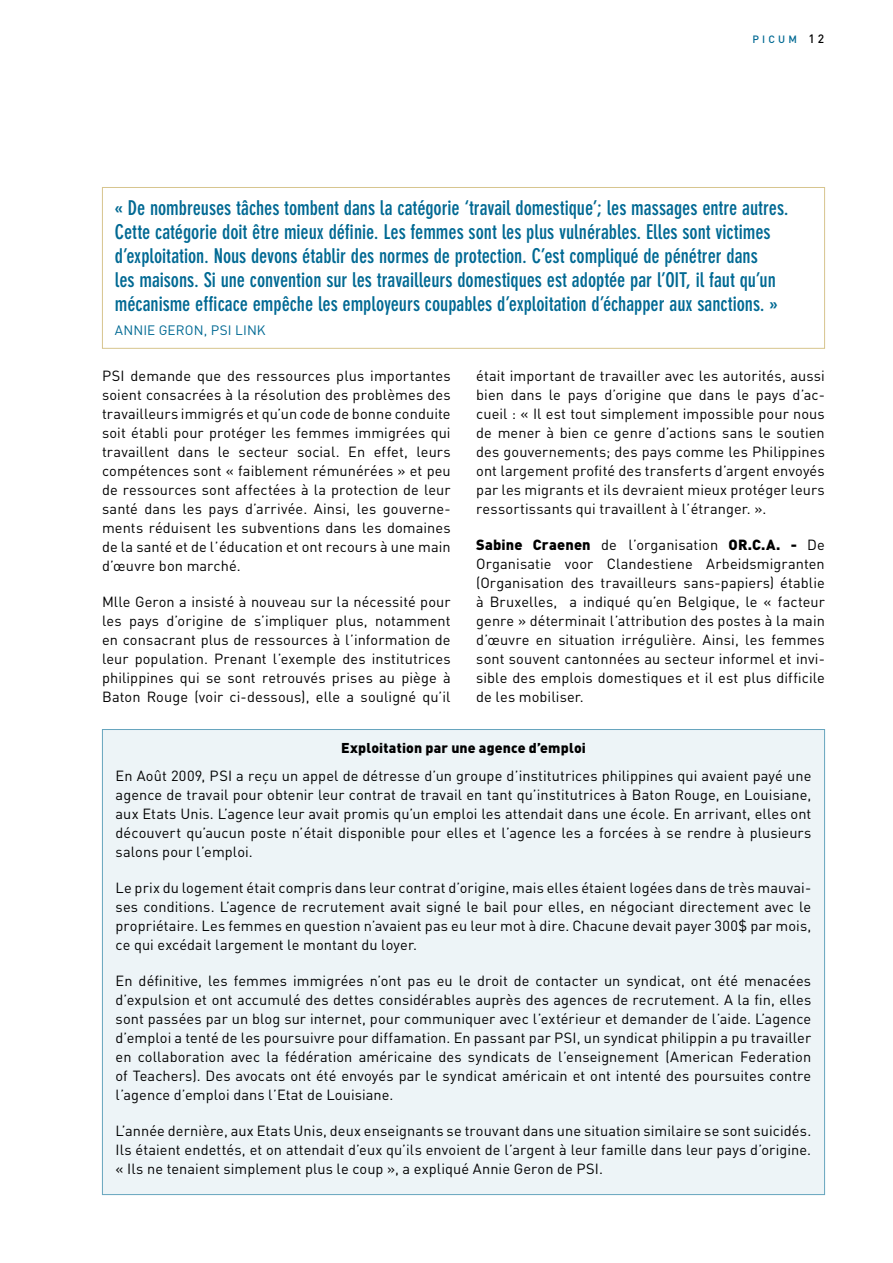
<style>
.page{position:relative;width:893px;height:1263px;background:#fff}
.page>*{position:absolute;margin:0;border:0;box-sizing:border-box;transform-origin:0 0}
.t1{font:700 condensed 20.1px/24.2px "DIN Neuzeit Grotesk";color:#006993}
.t2{font:14.55px/18.9px "DIN Pro";letter-spacing:.005em;color:#000;text-align:justify}
.t3{font:900 14.1px "DIN Pro";letter-spacing:.01em;color:#000}
.t4{font:13.5px "DIN Pro";letter-spacing:.01em;color:#006993}
.t5{font:500 10.5px "DIN Pro";letter-spacing:.305em;color:#006993}
.s1{font-size:12px;color:#000}
.s2{font-weight:900}
</style>
<div class="page">
<div style="left:102px;top:187px;width:723px;height:162px;border:1px solid #d7c58e"></div>
<div style="left:102px;top:729px;width:723px;height:465px;background:#edf4f7"></div>
<p class="t5" style="left:752px;top:32px;width:74px">PICUM <span class="s1">12</span></p>
<p class="t1" style="left:115px;top:196px;width:675px">« De nombreuses tâches tombent dans la catégorie ‘travail domestique’; les massages entre autres.<br>Cette catégorie doit être mieux définie. Les femmes sont les plus vulnérables. Elles sont victimes d’exploitation. Nous devons établir des normes de protection. C’est compliqué de pénétrer dans<br>les maisons. Si une convention sur les travailleurs domestiques est adoptée par l’OIT, il faut qu’un mécanisme efficace empêche les employeurs coupables d’exploitation d’échapper aux sanctions. »</p>
<p class="t4" style="left:115px;top:321px;width:152px">ANNIE GERON, PSI LINK</p>
<p class="t2" style="left:102px;top:366px;width:350px">PSI demande que des ressources plus importantes soient consacrées à la résolution des problèmes des travailleurs immigrés et qu’un code de bonne conduite soit établi pour protéger les femmes immigrées qui travaillent dans le secteur social. En effet, leurs compétences sont « faiblement rémunérées » et peu de ressources sont affectées à la protection de leur santé dans les pays d’arrivée. Ainsi, les gouverne&shy;ments réduisent les subventions dans les domaines de la santé et de l’éducation et ont recours à une main d’œuvre bon marché.</p>
<p class="t2" style="left:102px;top:591px;width:350px">Mlle Geron a insisté à nouveau sur la nécessité pour les pays d’origine de s’impliquer plus, notamment en consacrant plus de ressources à l’information de leur population. Prenant l’exemple des institutrices philippines qui se sont retrouvés prises au piège à Baton Rouge (voir ci-dessous), elle a souligné qu’il</p>
<p class="t2" style="left:476px;top:366px;width:350px">était important de travailler avec les autorités, aussi bien dans le pays d’origine que dans le pays d’ac&shy;cueil : « Il est tout simplement impossible pour nous de mener à bien ce genre d’actions sans le soutien des gouvernements; des pays comme les Philippines ont largement profité des transferts d’argent envoyés par les migrants et ils devraient mieux protéger leurs ressortissants qui travaillent à l’étranger. ».</p>
<p class="t2" style="left:476px;top:535px;width:350px"><span class="s2">Sabine Craenen</span> de l’organisation <span class="s2">OR.C.A. -</span> De Organisatie voor Clandestiene Arbeidsmigranten (Organisation des travailleurs sans-papiers) établie à Bruxelles, a indiqué qu’en Belgique, le « facteur genre » déterminait l’attribution des postes à la main d’œuvre en situation irrégulière. Ainsi, les femmes sont souvent cantonnées au secteur informel et invi&shy;sible des emplois domestiques et il est plus difficile de les mobiliser.</p>
<p class="t3" style="left:341px;top:739px;width:246px">Exploitation par une agence d’emploi</p>
<p class="t2" style="left:116px;top:766px;width:697px">En Août 2009, PSI a reçu un appel de détresse d’un groupe d’institutrices philippines qui avaient payé une agence de travail pour obtenir leur contrat de travail en tant qu’institutrices à Baton Rouge, en Louisiane, aux Etats Unis. L’agence leur avait promis qu’un emploi les attendait dans une école. En arrivant, elles ont découvert qu’aucun poste n’était disponible pour elles et l’agence les a forcées à se rendre à plusieurs salons pour l’emploi.</p>
<p class="t2" style="left:116px;top:877px;width:697px">Le prix du logement était compris dans leur contrat d’origine, mais elles étaient logées dans de très mauvai&shy;ses conditions. L’agence de recrutement avait signé le bail pour elles, en négociant directement avec le propriétaire. Les femmes en question n’avaient pas eu leur mot à dire. Chacune devait payer 300$ par mois, ce qui excédait largement le montant du loyer.</p>
<p class="t2" style="left:116px;top:970px;width:697px">En définitive, les femmes immigrées n’ont pas eu le droit de contacter un syndicat, ont été menacées d’expulsion et ont accumulé des dettes considérables auprès des agences de recrutement. A la fin, elles sont passées par un blog sur internet, pour communiquer avec l’extérieur et demander de l’aide. L’agence d’emploi a tenté de les poursuivre pour diffamation. En passant par PSI, un syndicat philippin a pu travailler en collaboration avec la fédération américaine des syndicats de l’enseignement (American Federation of Teachers). Des avocats ont été envoyés par le syndicat américain et ont intenté des poursuites contre l’agence d’emploi dans l’Etat de Louisiane.</p>
<p class="t2" style="left:116px;top:1120px;width:697px">L’année dernière, aux Etats Unis, deux enseignants se trouvant dans une situation similaire se sont suicidés.<br>Ils étaient endettés, et on attendait d’eux qu’ils envoient de l’argent à leur famille dans leur pays d’origine. « Ils ne tenaient simplement plus le coup », a expliqué Annie Geron de PSI.</p>
</div>
